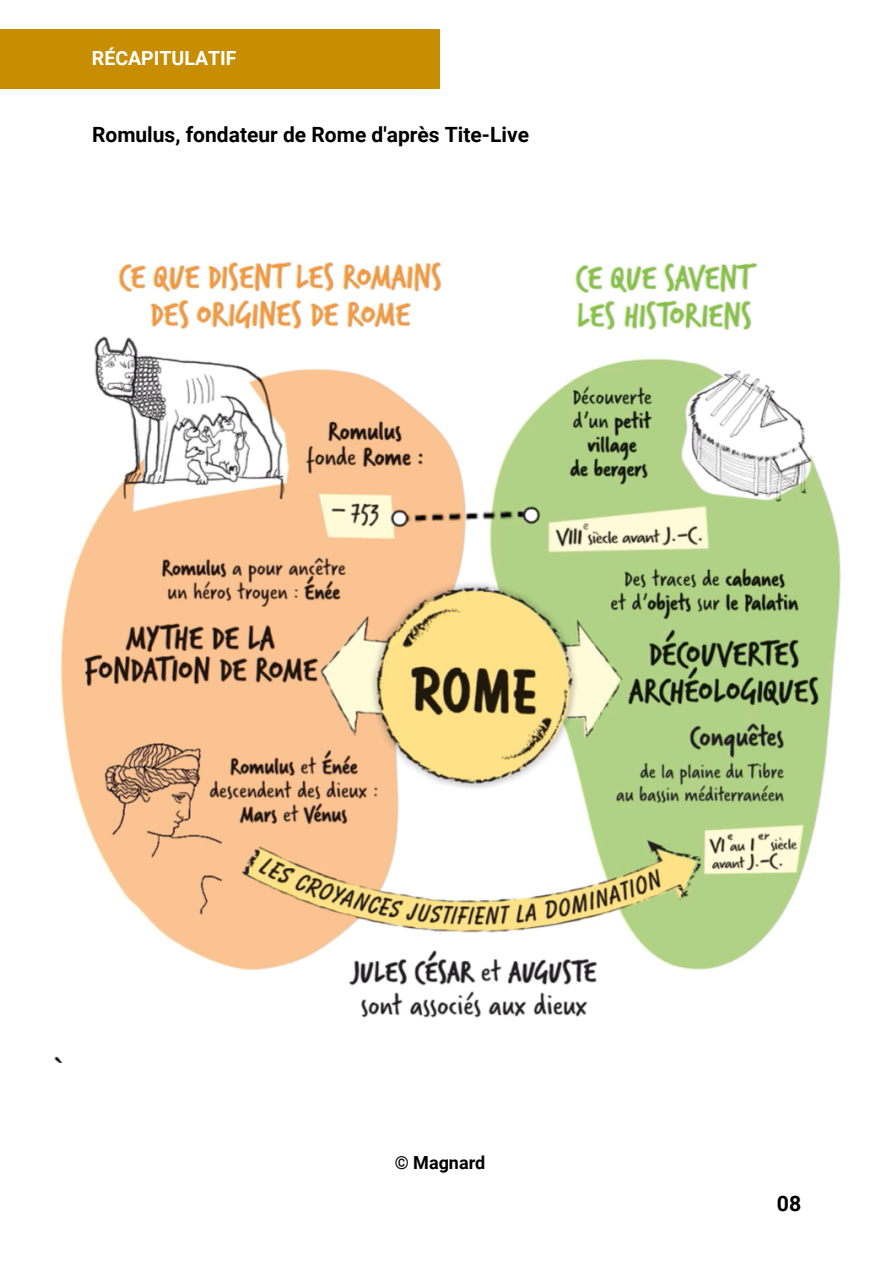
<style>
.page{position:relative;width:894px;height:1264px;background:#fff}
.page>*{position:absolute;margin:0;border:0;box-sizing:border-box;transform-origin:0 0}
.t1{font:700 21.3px "Roboto";color:#000}
.t2{font:700 21px "Roboto";color:#000}
.t3{font:700 19.5px "Roboto";color:#fff}
.t4{font:700 18px "Roboto";color:#000}
</style>
<div class="page">
<img style="left:54px;top:261px;width:787px;height:801px">
<div style="left:0;top:30px;width:440px;height:59px;background:#c78e04"></div>
<h2 class="t3" style="left:92px;top:46px;width:146px">RÉCAPITULATIF</h2>
<p class="t2" style="left:92px;top:123px;width:438px">Romulus, fondateur de Rome d'après Tite-Live</p>
<p class="t4" style="left:394px;top:1152px;width:92px">© Magnard</p>
<p class="t1" style="left:776px;top:1190px;width:26px">08</p>
</div>
